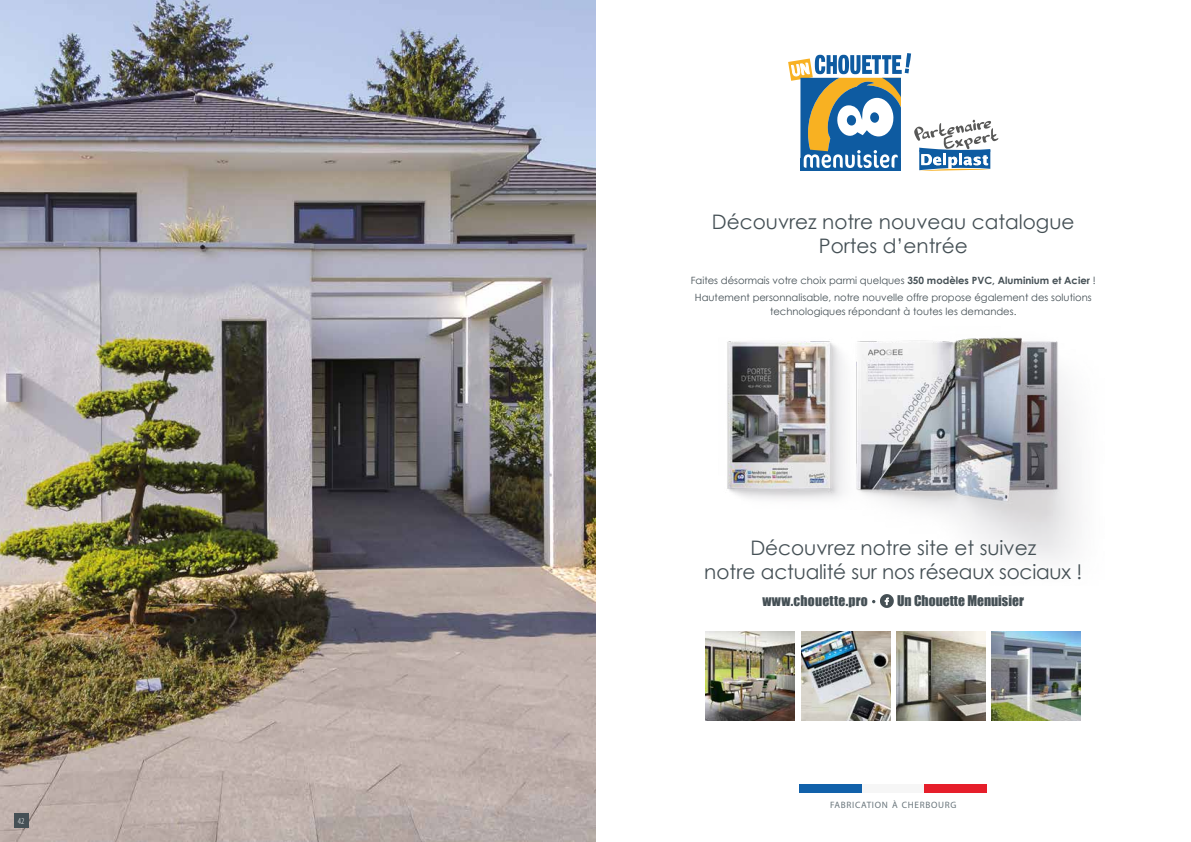
<style>
.page{position:relative;width:1191px;height:842px;background:#fff}
.page>*{position:absolute;margin:0;border:0;box-sizing:border-box;transform-origin:0 0}
.t1{font:20px/24px "Century Gothic";color:#455055;text-align:center}
.t2{font:13.6px "Impact";color:#455055}
.t3{font:13.6px "Impact";letter-spacing:.02em;color:#455055}
.t4{font:10px/16.8px "Century Gothic";color:#455055;text-align:center}
.t5{font:9.2px "Myriad Pro";letter-spacing:.07em;color:#6a767c}
.t6{font:300 condensed 9px "Myriad Pro";color:#fff}
.s1{font-weight:700}
</style>
<div class="page">
<img style="left:706px;top:631px;width:89px;height:89px">
<div style="left:799px;top:784px;width:63px;height:9px;background:#1161aa"></div>
<div style="left:862px;top:784px;width:62px;height:9px;background:#f6f6f6"></div>
<div style="left:924px;top:784px;width:62px;height:9px;background:#e61e2a"></div>
<img style="left:727px;top:337px;width:353px;height:224px">
<svg style="left:872px;top:594px;width:22px;height:14px"></svg>
<img style="left:991px;top:631px;width:89px;height:89px">
<img style="left:801px;top:631px;width:89px;height:89px">
<img style="left:896px;top:631px;width:89px;height:89px">
<svg style="left:788px;top:53px;width:210px;height:118px"></svg>
<img style="left:0;top:0;width:595px;height:842px">
<div style="left:14px;top:814px;width:14px;height:14px;background:#455055"></div>
<p class="t6" style="left:18px;top:816px;width:8px">42</p>
<h1 class="t1" style="left:712px;top:210px;width:364px">Découvrez notre nouveau catalogue<br>Portes d’entrée</h1>
<p class="t4" style="left:690px;top:272px;width:406px">Faites désormais votre choix parmi quelques <span class="s1">350 modèles PVC, Aluminium et Acier</span> !<br>Hautement personnalisable, notre nouvelle offre propose également des solutions</p>
<p class="t4" style="left:770px;top:303px;width:248px">technologiques répondant à toutes les demandes.</p>
<h1 class="t1" style="left:704px;top:536px;width:379px">Découvrez notre site et suivez<br>notre actualité sur nos réseaux sociaux !</h1>
<h2 class="t3" style="left:762px;top:590px;width:107px">www.chouette.pro</h2>
<h2 class="t2" style="left:897px;top:590px;width:128px">Un Chouette Menuisier</h2>
<p class="t5" style="left:830px;top:799px;width:128px">FABRICATION À CHERBOURG</p>
</div>
